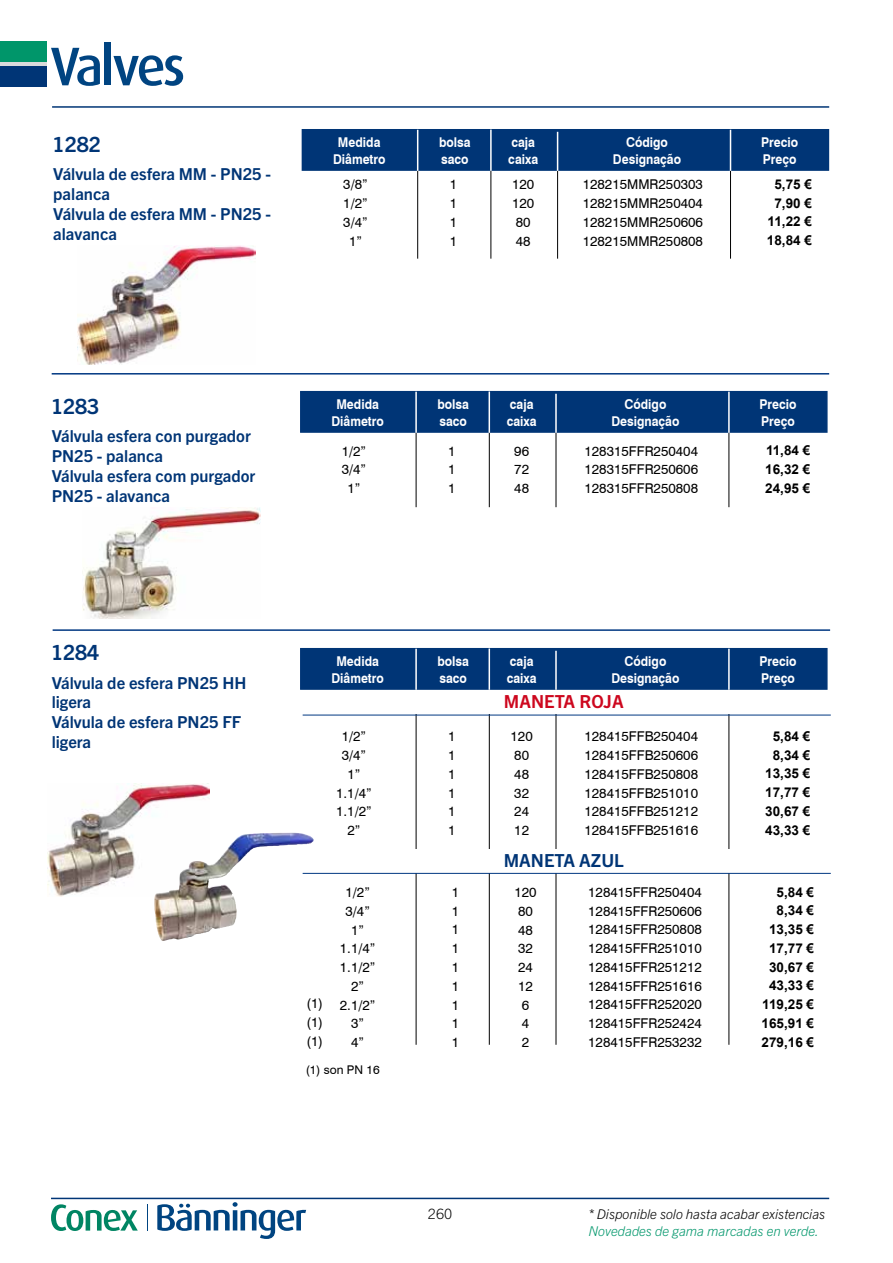
<style>
.page{position:relative;width:893px;height:1263px;background:#fff}
.page>*{position:absolute;margin:0;border:0;box-sizing:border-box;transform-origin:0 0}
.t1{font:700 21px "Trade Gothic Next LT Pro";color:#003576}
.t2{font:700 18px "Trade Gothic Next LT Pro";color:#cd071e}
.t3{font:700 18px "Trade Gothic Next LT Pro";color:#003576}
.t4{font:700 16.5px/19.8px "Trade Gothic Next LT Pro";color:#003576}
.t5{font:300 14.25px "Trade Gothic Next LT Pro";color:#000}
.t6{font:13.5px/18.8px "Swiss 721 BT";color:#000;text-align:justify}
.t7{font:700 13.5px/16.2px "Swiss 721 BT";color:#fff;scale:.9 1}
.t8{font:700 13.5px/18.8px "Arial";color:#000;text-align:center}
.t9{font:italic 300 13.5px "Trade Gothic Next LT Pro";color:#000}
.t10{font:italic 300 13.5px "Trade Gothic Next LT Pro";color:#00966b}
.t11{font:12px "Swiss 721 BT";color:#000}
</style>
<div class="page">
<div style="left:0;top:61px;width:47px;height:8px;background:#d9dadb"></div>
<div style="left:0;top:41px;width:47px;height:21px;background:#00966a"></div>
<div style="left:0;top:66px;width:47px;height:21px;background:#003576"></div>
<hr style="left:52px;top:106px;width:777px;height:2px;background:#003576">
<hr style="left:51px;top:1198px;width:778px;height:1px;background:#003576">
<svg style="left:51px;top:48px;width:49px;height:38px"></svg>
<div style="left:105px;top:43px;width:6px;height:42px;background:#004481"></div>
<svg style="left:113px;top:55px;width:70px;height:31px"></svg>
<svg style="left:157px;top:1202px;width:149px;height:37px"></svg>
<svg style="left:51px;top:1204px;width:87px;height:27px"></svg>
<svg style="left:147px;top:1204px;width:1px;height:27px"></svg>
<hr style="left:417px;top:130px;width:1px;height:129px;background:#000">
<hr style="left:490px;top:130px;width:1px;height:129px;background:#000">
<hr style="left:557px;top:131px;width:1px;height:128px;background:#000">
<hr style="left:730px;top:131px;width:1px;height:128px;background:#000">
<div style="left:302px;top:129px;width:527px;height:42px;background:#003576;border:2px solid #003576"></div>
<hr style="left:417px;top:130px;width:1px;height:41px;background:#fff">
<hr style="left:490px;top:130px;width:2px;height:41px;background:#fff">
<hr style="left:557px;top:132px;width:1px;height:39px;background:#fff">
<hr style="left:730px;top:130px;width:1px;height:41px;background:#fff">
<hr style="left:416px;top:392px;width:1px;height:115px;background:#000">
<hr style="left:489px;top:392px;width:1px;height:115px;background:#000">
<hr style="left:556px;top:393px;width:1px;height:114px;background:#000">
<hr style="left:728px;top:393px;width:1px;height:114px;background:#000">
<div style="left:300px;top:391px;width:528px;height:42px;background:#003576;border:2px solid #003576"></div>
<hr style="left:415px;top:392px;width:2px;height:41px;background:#fff">
<hr style="left:489px;top:391px;width:1px;height:42px;background:#fff">
<hr style="left:555px;top:394px;width:2px;height:39px;background:#fff">
<hr style="left:728px;top:392px;width:2px;height:41px;background:#fff">
<hr style="left:52px;top:373px;width:777px;height:1px;background:#003882">
<hr style="left:53px;top:629px;width:777px;height:2px;background:#003882">
<img style="left:77px;top:245px;width:179px;height:119px">
<img style="left:82px;top:507px;width:179px;height:111px">
<hr style="left:416px;top:649px;width:1px;height:396px;background:#000">
<hr style="left:489px;top:649px;width:1px;height:396px;background:#000">
<hr style="left:556px;top:652px;width:1px;height:393px;background:#000">
<hr style="left:728px;top:652px;width:1px;height:393px;background:#000">
<div style="left:300px;top:648px;width:528px;height:42px;background:#003576;border:2px solid #003576"></div>
<hr style="left:415px;top:649px;width:2px;height:41px;background:#fff">
<hr style="left:489px;top:648px;width:1px;height:42px;background:#fff">
<hr style="left:555px;top:651px;width:2px;height:39px;background:#fff">
<hr style="left:728px;top:649px;width:2px;height:41px;background:#fff">
<img style="left:47px;top:783px;width:162px;height:114px">
<img style="left:153px;top:833px;width:127px;height:108px">
<div style="left:300px;top:690px;width:530px;height:24px;background:#fff"></div>
<div style="left:300px;top:849px;width:530px;height:24px;background:#fff"></div>
<hr style="left:303px;top:715px;width:528px;height:1px;background:#003882">
<hr style="left:303px;top:873px;width:528px;height:1px;background:#003882">
<h1 class="t1" style="left:53px;top:129px;width:50px">1282</h1>
<p class="t7" style="left:613px;top:134px;width:77px;text-align:center">Código<br>Designação</p>
<p class="t7" style="left:333px;top:134px;width:60px;text-align:center">Medida<br>Diâmetro</p>
<p class="t7" style="left:439px;top:134px;width:37px">bolsa saco</p>
<p class="t7" style="left:761px;top:134px;width:43px">Precio<br>Preço</p>
<p class="t7" style="left:508px;top:134px;width:35px">caja caixa</p>
<p class="t4" style="left:53px;top:163px;width:219px">Válvula de esfera MM - PN25 - palanca<br>Válvula de esfera MM - PN25 - alavanca</p>
<p class="t6" style="left:583px;top:175px;width:122px">128215MMR250303<br>128215MMR250404<br>128215MMR250606<br>128215MMR250808</p>
<p class="t8" style="left:767px;top:175px;width:47px">5,75 €<br>7,90 €<br>11,22 €<br>18,84 €</p>
<p class="t6" style="left:343px;top:175px;width:26px;text-align:center">3/8”<br>1/2”<br>3/4”<br>1”</p>
<p class="t6" style="left:450px;top:175px;width:9px">1<br>1<br>1<br>1</p>
<p class="t6" style="left:512px;top:175px;width:24px;text-align:left">120<br>120<br>80<br>48</p>
<h1 class="t1" style="left:51px;top:391px;width:50px">1283</h1>
<p class="t4" style="left:52px;top:425px;width:205px">Válvula esfera con purgador<br>PN25 - palanca<br>Válvula esfera com purgador<br>PN25 - alavanca</p>
<p class="t7" style="left:331px;top:396px;width:60px;text-align:center">Medida<br>Diâmetro</p>
<p class="t6" style="left:342px;top:441px;width:26px;text-align:center">1/2”<br>3/4”<br>1”</p>
<p class="t7" style="left:437px;top:396px;width:37px">bolsa saco</p>
<p class="t6" style="left:448px;top:441px;width:9px">1<br>1<br>1</p>
<p class="t7" style="left:507px;top:396px;width:35px">caja caixa</p>
<p class="t6" style="left:514px;top:441px;width:16px">96<br>72<br>48</p>
<p class="t7" style="left:611px;top:396px;width:77px;text-align:center">Código<br>Designação</p>
<p class="t7" style="left:759px;top:396px;width:43px">Precio<br>Preço</p>
<p class="t6" style="left:584px;top:441px;width:115px">128315FFR250404<br>128315FFR250606<br>128315FFR250808</p>
<p class="t8" style="left:765px;top:441px;width:47px;text-align:justify">11,84 € 16,32 € 24,95 €</p>
<h1 class="t1" style="left:51px;top:638px;width:50px">1284</h1>
<p class="t4" style="left:52px;top:672px;width:196px">Válvula de esfera PN25 HH ligera<br>Válvula de esfera PN25 FF ligera</p>
<p class="t7" style="left:331px;top:653px;width:60px;text-align:center">Medida<br>Diâmetro</p>
<p class="t6" style="left:336px;top:727px;width:37px;text-align:center">1/2”<br>3/4”<br>1”<br>1.1/4”<br>1.1/2”<br>2”</p>
<p class="t7" style="left:437px;top:653px;width:37px">bolsa saco</p>
<p class="t6" style="left:448px;top:727px;width:9px">1<br>1<br>1<br>1<br>1<br>1</p>
<p class="t7" style="left:507px;top:653px;width:35px">caja caixa</p>
<p class="t7" style="left:611px;top:653px;width:77px;text-align:center">Código<br>Designação</p>
<h2 class="t2" style="left:504px;top:689px;width:121px">MANETA ROJA</h2>
<p class="t7" style="left:759px;top:653px;width:43px">Precio<br>Preço</p>
<p class="t6" style="left:511px;top:727px;width:24px;text-align:left">120<br>80<br>48<br>32<br>24<br>12</p>
<p class="t6" style="left:584px;top:727px;width:115px">128415FFB250404<br>128415FFB250606<br>128415FFB250808<br>128415FFB251010<br>128415FFB251212<br>128415FFB251616</p>
<p class="t8" style="left:765px;top:727px;width:47px">5,84 €<br>8,34 €<br>13,35 €<br>17,77 €<br>30,67 €<br>43,33 €</p>
<h2 class="t3" style="left:504px;top:847px;width:122px">MANETA AZUL</h2>
<p class="t6" style="left:340px;top:883px;width:37px;text-align:center">1/2”<br>3/4”<br>1”<br>1.1/4”<br>1.1/2”<br>2”<br>2.1/2”<br>3”<br>4”</p>
<p class="t6" style="left:514px;top:883px;width:24px;text-align:left">120<br>80<br>48<br>32<br>24<br>12<br>6<br>4<br>2</p>
<p class="t11" style="left:306px;top:1062px;width:75px">(1) son PN 16</p>
<p class="t6" style="left:452px;top:883px;width:9px">1<br>1<br>1<br>1<br>1<br>1<br>1<br>1<br>1</p>
<p class="t6" style="left:307px;top:994px;width:18px">(1) (1) (1)</p>
<p class="t6" style="left:588px;top:883px;width:115px">128415FFR250404<br>128415FFR250606<br>128415FFR250808<br>128415FFR251010<br>128415FFR251212<br>128415FFR251616<br>128415FFR252020<br>128415FFR252424<br>128415FFR253232</p>
<p class="t8" style="left:761px;top:883px;width:54px;text-align:right">5,84 €<br>8,34 €<br>13,35 €<br>17,77 €<br>30,67 €<br>43,33 €<br>119,25 €<br>165,91 €<br>279,16 €</p>
<p class="t5" style="left:428px;top:1204px;width:26px">260</p>
<p class="t9" style="left:588px;top:1205px;width:238px">* Disponible solo hasta acabar existencias</p>
<p class="t10" style="left:588px;top:1221px;width:232px">Novedades de gama marcadas en verde.</p>
</div>
